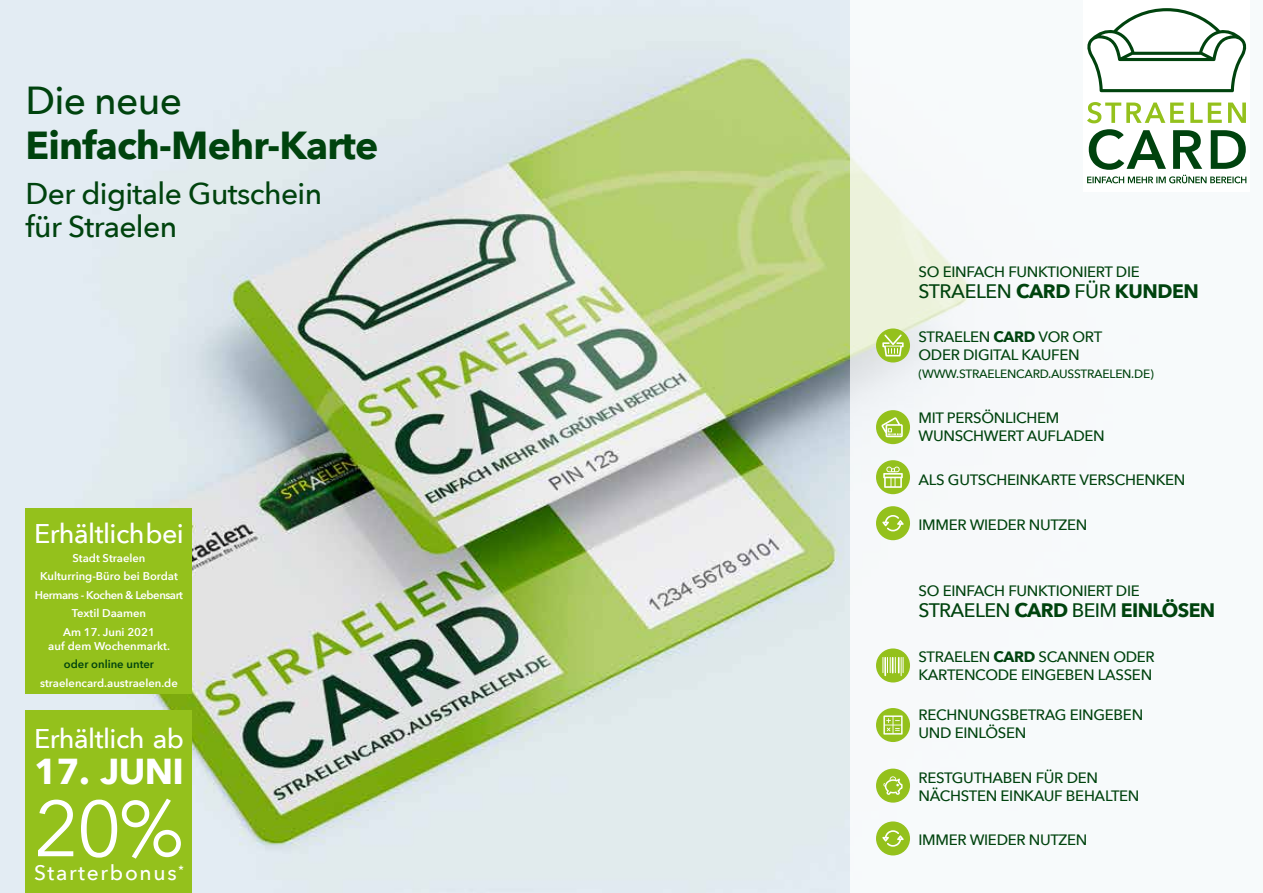
<style>
.page{position:relative;width:1263px;height:893px;background:#fff}
.page>*{position:absolute;margin:0;border:0;box-sizing:border-box;transform-origin:0 0}
.t1{font:78px "Avenir Next";color:#fff}
.t2{font:700 39px "Avenir Next";letter-spacing:-.02em;color:#00430e}
.t3{font:500 39px "Avenir Next";letter-spacing:-.02em;color:#00430e}
.t4{font:700 36px "Avenir Next";letter-spacing:-.02em;color:#fff}
.t5{font:500 30px/33px "Avenir Next";letter-spacing:-.02em;color:#00430e}
.t6{font:500 27px "Avenir Next";letter-spacing:-.02em;color:#fff}
.t7{font:500 21px "Avenir Next";letter-spacing:.08em;color:#fff}
.t8{font:500 19.5px "Avenir Next";letter-spacing:-.03em;color:#00430e}
.t9{font:500 15px/18px "Avenir Next";letter-spacing:-.02em;color:#00430e}
.t10{font:500 12px "Avenir Next";letter-spacing:-.02em;color:#00430e}
.t11{font:600 11.25px/18.5px "Avenir Next";color:#fff;text-align:center}
.t12{font:600 11.25px "Avenir Next";color:#00430e}
.s1{font-weight:700}
</style>
<div class="page">
<img style="left:0;top:0;width:850px;height:893px">
<div style="left:850px;top:0;width:413px;height:893px;background:#f7fafb"></div>
<div style="left:876px;top:460px;width:34px;height:34px;background:#94c11c;border-radius:50%"></div>
<svg style="left:883px;top:467px;width:20px;height:21px"></svg>
<div style="left:876px;top:410px;width:34px;height:34px;background:#94c11c;border-radius:50%"></div>
<svg style="left:881px;top:417px;width:22px;height:20px"></svg>
<div style="left:876px;top:328px;width:34px;height:34px;background:#94c11c;border-radius:50%"></div>
<svg style="left:882px;top:334px;width:22px;height:22px"></svg>
<div style="left:876px;top:506px;width:34px;height:34px;background:#94c11c;border-radius:50%"></div>
<svg style="left:882px;top:515px;width:22px;height:16px"></svg>
<div style="left:876px;top:648px;width:34px;height:34px;background:#94c11c;border-radius:50%"></div>
<svg style="left:882px;top:657px;width:21px;height:19px"></svg>
<div style="left:876px;top:708px;width:34px;height:34px;background:#94c11c;border-radius:50%"></div>
<svg style="left:883px;top:715px;width:19px;height:20px"></svg>
<div style="left:876px;top:769px;width:34px;height:34px;background:#94c11c;border-radius:50%"></div>
<svg style="left:883px;top:776px;width:19px;height:19px"></svg>
<div style="left:876px;top:821px;width:34px;height:34px;background:#94c11c;border-radius:50%"></div>
<svg style="left:882px;top:830px;width:22px;height:17px"></svg>
<div style="left:1083px;top:0;width:167px;height:191px;background:#fff"></div>
<svg style="left:1087px;top:129px;width:159px;height:54px"></svg>
<svg style="left:1087px;top:102px;width:159px;height:21px"></svg>
<svg style="left:1087px;top:8px;width:160px;height:84px"></svg>
<div style="left:26px;top:710px;width:166px;height:183px;background:#94c11c"></div>
<div style="left:26px;top:508px;width:166px;height:186px;background:#94c11c"></div>
<h2 class="t3" style="left:26px;top:67px;width:158px">Die neue</h2>
<h2 class="t2" style="left:26px;top:111px;width:354px">Einfach-Mehr-Karte</h2>
<h3 class="t5" style="left:26px;top:176px;width:298px">Der digitale Gutschein für Straelen</h3>
<h3 class="t6" style="left:34px;top:511px;width:151px">Erhältlich bei</h3>
<p class="t11" style="left:35px;top:548px;width:150px">Stadt Straelen<br>Kulturring-Büro bei Bordat<br>Hermans - Kochen &amp; Lebensart<br>Textil Daamen<br>Am 17. Juni 2021</p>
<p class="t11" style="left:48px;top:636px;width:123px">auf dem Wochenmarkt.</p>
<p class="t12" style="left:64px;top:655px;width:92px">oder online unter</p>
<p class="t11" style="left:40px;top:673px;width:139px">straelencard.austraelen.de</p>
<h3 class="t6" style="left:34px;top:716px;width:151px">Erhältlich ab</h3>
<h3 class="t4" style="left:34px;top:740px;width:151px">17. JUNI</h3>
<h1 class="t1" style="left:34px;top:763px;width:151px">20%</h1>
<h3 class="t7" style="left:34px;top:855px;width:151px">Starterbonus<sup>*</sup></h3>
<p class="t9" style="left:918px;top:262px;width:223px">SO EINFACH FUNKTIONIERT DIE</p>
<h3 class="t8" style="left:918px;top:274px;width:282px">STRAELEN <span class="s1">CARD</span> FÜR <span class="s1">KUNDEN</span></h3>
<p class="t9" style="left:918px;top:327px;width:185px">STRAELEN <span class="s1">CARD</span> VOR ORT<br>ODER DIGITAL KAUFEN</p>
<p class="t10" style="left:918px;top:364px;width:237px">(WWW.STRAELENCARD.AUSSTRAELEN.DE)</p>
<p class="t9" style="left:918px;top:408px;width:188px">MIT PERSÖNLICHEM<br>WUNSCHWERT AUFLADEN</p>
<p class="t9" style="left:918px;top:470px;width:268px">ALS GUTSCHEINKARTE VERSCHENKEN</p>
<p class="t9" style="left:918px;top:515px;width:170px">IMMER WIEDER NUTZEN</p>
<p class="t9" style="left:918px;top:582px;width:223px">SO EINFACH FUNKTIONIERT DIE</p>
<h3 class="t8" style="left:918px;top:594px;width:298px">STRAELEN <span class="s1">CARD</span> BEIM <span class="s1">EINLÖSEN</span></h3>
<p class="t9" style="left:918px;top:647px;width:238px">STRAELEN <span class="s1">CARD</span> SCANNEN ODER<br>KARTENCODE EINGEBEN LASSEN</p>
<p class="t9" style="left:918px;top:705px;width:226px">RECHNUNGSBETRAG EINGEBEN<br>UND EINLÖSEN</p>
<p class="t9" style="left:918px;top:768px;width:222px">RESTGUTHABEN FÜR DEN<br>NÄCHSTEN EINKAUF BEHALTEN</p>
<p class="t9" style="left:918px;top:830px;width:170px">IMMER WIEDER NUTZEN</p>
</div>
